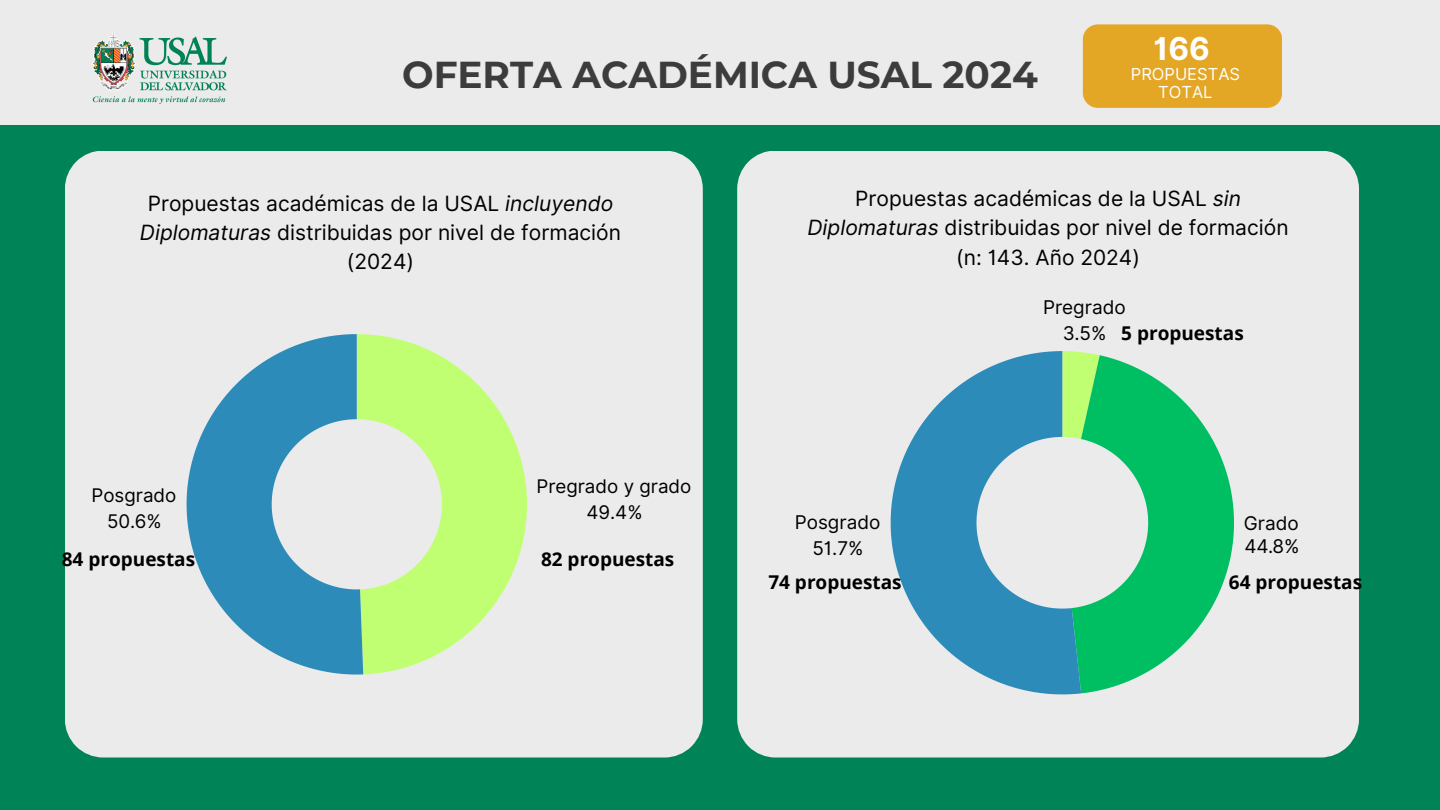
<style>
.page{position:relative;width:1440px;height:810px;background:#008457}
.page>*{position:absolute;margin:0;border:0;box-sizing:border-box;transform-origin:0 0}
.t1{font:700 37.4px "Montserrat";color:#3c3c3c}
.t2{font:700 31.4px "Inter";color:#fff}
.t3{font:21px/29.2px "Inter";color:#000;text-align:center}
.t4{font:700 19px "Open Sans";color:#000}
.t5{font:18.9px/26.2px "Inter";color:#000;text-align:center}
.t6{font:18.8px/26px "Inter";color:#000;text-align:center}
.t7{font:16.5px "Inter";color:#fff}
.s1{font-style:italic}
</style>
<div class="page">
<div style="left:737px;top:151px;width:621px;height:607px;background:#ebebeb"></div>
<div style="left:65px;top:151px;width:638px;height:607px;background:#ebebeb"></div>
<svg style="left:363px;top:334px;width:164px;height:340px;background:#d2f6a3"></svg>
<svg style="left:187px;top:334px;width:176px;height:341px;background:#7db4cd"></svg>
<svg style="left:1081px;top:351px;width:19px;height:4px"></svg>
<svg style="left:1081px;top:355px;width:153px;height:338px;background:#5ed198"></svg>
<svg style="left:891px;top:351px;width:190px;height:343px;background:#7fb6cc"></svg>
<div style="left:0;top:0;width:1440px;height:124px;background:#ebebeb"></div>
<div style="left:1083px;top:24px;width:199px;height:84px;background:#e4a625"></div>
<img style="left:81px;top:34px;width:149px;height:91px">
<h1 class="t1" style="left:402px;top:52px;width:637px">OFERTA ACADÉMICA USAL 2024</h1>
<p class="t2" style="left:1154px;top:30px;width:58px">166</p>
<p class="t7" style="left:1131px;top:64px;width:111px">PROPUESTAS</p>
<p class="t7" style="left:1158px;top:82px;width:56px">TOTAL</p>
<p class="t3" style="left:140px;top:188px;width:483px">Propuestas académicas de la USAL <span class="s1">incluyendo<br>Diplomaturas</span> distribuidas por nivel de formación (2024)</p>
<h3 class="t3" style="left:808px;top:184px;width:483px">Propuestas académicas de la USAL <span class="s1">sin<br>Diplomaturas</span> distribuidas por nivel de formación (n: 143. Año 2024)</h3>
<p class="t6" style="left:92px;top:483px;width:86px">Posgrado<br>50.6%</p>
<p class="t6" style="left:537px;top:474px;width:156px">Pregrado y grado<br>49.4%</p>
<p class="t4" style="left:62px;top:546px;width:135px">84 propuestas</p>
<h3 class="t4" style="left:541px;top:546px;width:135px">82 propuestas</h3>
<p class="t5" style="left:1043px;top:294px;width:84px">Pregrado<br>3.5%</p>
<h2 class="t4" style="left:1121px;top:320px;width:124px">5 propuestas</h2>
<p class="t5" style="left:795px;top:509px;width:87px">Posgrado<br>51.7%</p>
<p class="t5" style="left:1244px;top:512px;width:57px;line-height:22.8px;text-align:left">Grado<br>44.8%</p>
<p class="t4" style="left:768px;top:568px;width:135px">74 propuestas</p>
<h2 class="t4" style="left:1229px;top:568px;width:135px">64 propuestas</h2>
</div>
